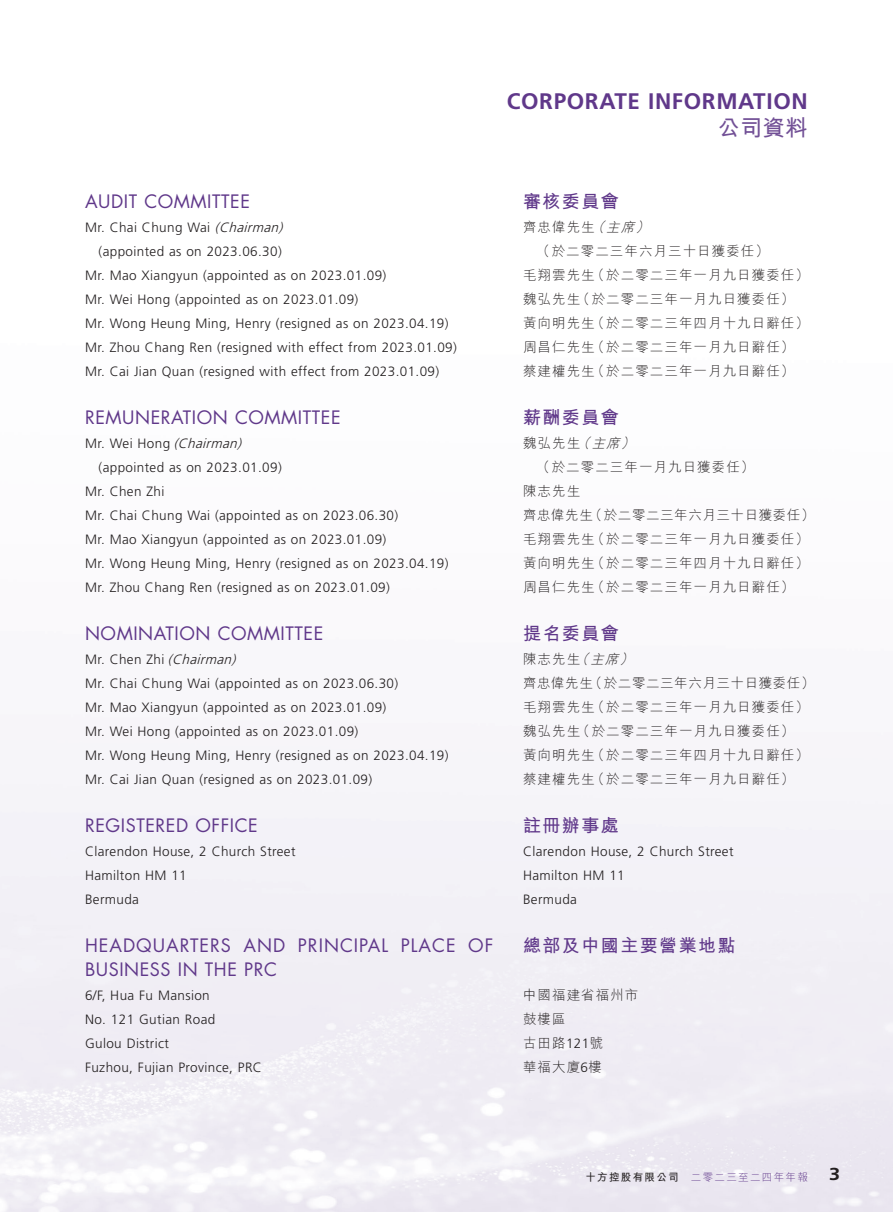
<style>
.page{position:relative;width:893px;height:1212px;background:#fff}
.page>*{position:absolute;margin:0;border:0;box-sizing:border-box;transform-origin:0 0}
.t1{font:700 22.5px "Frutiger LT Std";letter-spacing:.03em;color:#60388a}
.t2{font:700 22.5px "M Hei HK";color:#725096}
.t3{font:18px "Futura Std";letter-spacing:.03em;color:#60388a}
.t4{font:18px/24px "Futura Std";letter-spacing:.055em;color:#60388a}
.t5{font:700 18px "M Hei HK";letter-spacing:.08em;color:#60388a}
.t6{font:300 13.5px/24px "Frutiger LT Std";letter-spacing:.03em;color:#231f20}
.t7{font:300 13.5px/24px "M Hei HK";letter-spacing:.08em;color:#231f20}
.t8{font:300 13.5px "M Hei HK";letter-spacing:.045em;color:#231f20}
.t9{font:300 10.5px "M Hei HK";letter-spacing:.13em;color:#60388a}
.s1{font-style:italic}
.s2{font-family:"Frutiger LT Std"}
.s3{font-weight:700;color:#231f20}
.s4{font-family:"Frutiger LT Std";font-weight:700;font-size:17.4px;color:#231f20}
</style>
<div class="page">
<h1 class="t1" style="left:507px;top:88px;width:302px">CORPORATE INFORMATION</h1>
<h1 class="t2" style="left:717px;top:111px;width:92px">公司資料</h1>
<h2 class="t3" style="left:85px;top:190px;width:166px">AUDIT COMMITTEE</h2>
<p class="t6" style="left:85px;top:216px;width:203px">Mr. Chai Chung Wai <span class="s1">(Chairman)</span></p>
<p class="t6" style="left:99px;top:240px;width:185px">(appointed as on 2023.06.30)</p>
<p class="t6" style="left:85px;top:264px;width:303px">Mr. Mao Xiangyun (appointed as on 2023.01.09)</p>
<p class="t6" style="left:85px;top:288px;width:275px">Mr. Wei Hong (appointed as on 2023.01.09)</p>
<p class="t6" style="left:85px;top:312px;width:365px">Mr. Wong Heung Ming, Henry (resigned as on 2023.04.19)</p>
<p class="t6" style="left:85px;top:336px;width:373px">Mr. Zhou Chang Ren (resigned with effect from 2023.01.09)</p>
<p class="t6" style="left:85px;top:360px;width:356px">Mr. Cai Jian Quan (resigned with effect from 2023.01.09)</p>
<h2 class="t3" style="left:85px;top:406px;width:257px">REMUNERATION COMMITTEE</h2>
<p class="t6" style="left:85px;top:432px;width:162px">M r. We i H o n g <span class="s1">(Chairman)</span></p>
<p class="t6" style="left:99px;top:456px;width:185px">(appointed as on 2023.01.09)</p>
<p class="t6" style="left:85px;top:480px;width:81px">Mr. Chen Zhi</p>
<p class="t6" style="left:85px;top:504px;width:315px">Mr. Chai Chung Wai (appointed as on 2023.06.30)</p>
<p class="t6" style="left:85px;top:528px;width:303px">Mr. Mao Xiangyun (appointed as on 2023.01.09)</p>
<p class="t6" style="left:85px;top:552px;width:365px">Mr. Wong Heung Ming, Henry (resigned as on 2023.04.19)</p>
<p class="t6" style="left:85px;top:576px;width:306px">Mr. Zhou Chang Ren (resigned as on 2023.01.09)</p>
<h2 class="t3" style="left:85px;top:622px;width:240px">NOMINATION COMMITTEE</h2>
<p class="t6" style="left:85px;top:648px;width:365px">M r. C h e n Z h i <span class="s1">(Chairman)<br></span>Mr. Chai Chung Wai (appointed as on 2023.06.30)<br>Mr. Mao Xiangyun (appointed as on 2023.01.09)<br>Mr. Wei Hong (appointed as on 2023.01.09)<br>Mr. Wong Heung Ming, Henry (resigned as on 2023.04.19)<br>Mr. Cai Jian Quan (resigned as on 2023.01.09)</p>
<h2 class="t3" style="left:85px;top:814px;width:174px">REGISTERED OFFICE</h2>
<p class="t6" style="left:85px;top:840px;width:212px">Clarendon House, 2 Church Street<br>Hamilton HM 11<br>Bermuda</p>
<h2 class="t4" style="left:85px;top:934px;width:410px">HEADQUARTERS AND PRINCIPAL PLACE OF<br>BUSINESS IN THE PRC</h2>
<p class="t6" style="left:85px;top:984px;width:178px">6/F, Hua Fu Mansion<br>No. 121 Gutian Road<br>Gulou District<br>Fuzhou, Fujian Province, PRC</p>
<h2 class="t5" style="left:523px;top:189px;width:97px">審核委員會</h2>
<p class="t7" style="left:523px;top:215px;width:131px">齊忠偉先生<span class="s1">（主席）</span></p>
<p class="t7" style="left:536px;top:239px;width:234px">（於二零二三年六月三十日獲委任）</p>
<p class="t7" style="left:523px;top:263px;width:287px">毛翔雲先生（於二零二三年一月九日獲委任）</p>
<p class="t7" style="left:523px;top:287px;width:273px">魏弘先生（於二零二三年一月九日獲委任）</p>
<p class="t7" style="left:523px;top:311px;width:287px">黃向明先生（於二零二三年四月十九日辭任）</p>
<p class="t7" style="left:523px;top:335px;width:273px">周昌仁先生（於二零二三年一月九日辭任）</p>
<p class="t7" style="left:523px;top:359px;width:273px">蔡建權先生（於二零二三年一月九日辭任）</p>
<h2 class="t5" style="left:523px;top:405px;width:97px">薪酬委員會</h2>
<p class="t7" style="left:523px;top:431px;width:116px">魏弘先生<span class="s1">（主席）</span></p>
<p class="t7" style="left:536px;top:455px;width:219px">（於二零二三年一月九日獲委任）</p>
<p class="t7" style="left:523px;top:479px;width:59px">陳志先生</p>
<p class="t8" style="left:523px;top:508px;width:293px">齊忠偉先生（於二零二三年六月三十日獲委任）</p>
<p class="t7" style="left:523px;top:527px;width:287px">毛翔雲先生（於二零二三年一月九日獲委任）</p>
<p class="t7" style="left:523px;top:551px;width:287px">黃向明先生（於二零二三年四月十九日辭任）</p>
<p class="t7" style="left:523px;top:575px;width:273px">周昌仁先生（於二零二三年一月九日辭任）</p>
<h2 class="t5" style="left:523px;top:621px;width:97px">提名委員會</h2>
<p class="t7" style="left:523px;top:647px;width:293px">陳志先生<span class="s1">（主席）<br></span>齊忠偉先生（於二零二三年六月三十日獲委任）毛翔雲先生（於二零二三年一月九日獲委任）魏弘先生（於二零二三年一月九日獲委任）<br>黃向明先生（於二零二三年四月十九日辭任）蔡建權先生（於二零二三年一月九日辭任）</p>
<h2 class="t5" style="left:523px;top:813px;width:97px">註冊辦事處</h2>
<p class="t6" style="left:523px;top:840px;width:212px">Clarendon House, 2 Church Street<br>Hamilton HM 11<br>Bermuda</p>
<h2 class="t5" style="left:523px;top:933px;width:214px">總部及中國主要營業地點</h2>
<p class="t7" style="left:523px;top:983px;width:117px">中國福建省福州市鼓樓區<br>古田路<span class="s2">121</span>號<br>華福大廈<span class="s2">6</span>樓</p>
<p class="t9" style="left:585px;top:1171px;width:256px"><span class="s3">十方控股有限公司</span> 二零二三至二四年年報 <span class="s4">3</span></p>
</div>
